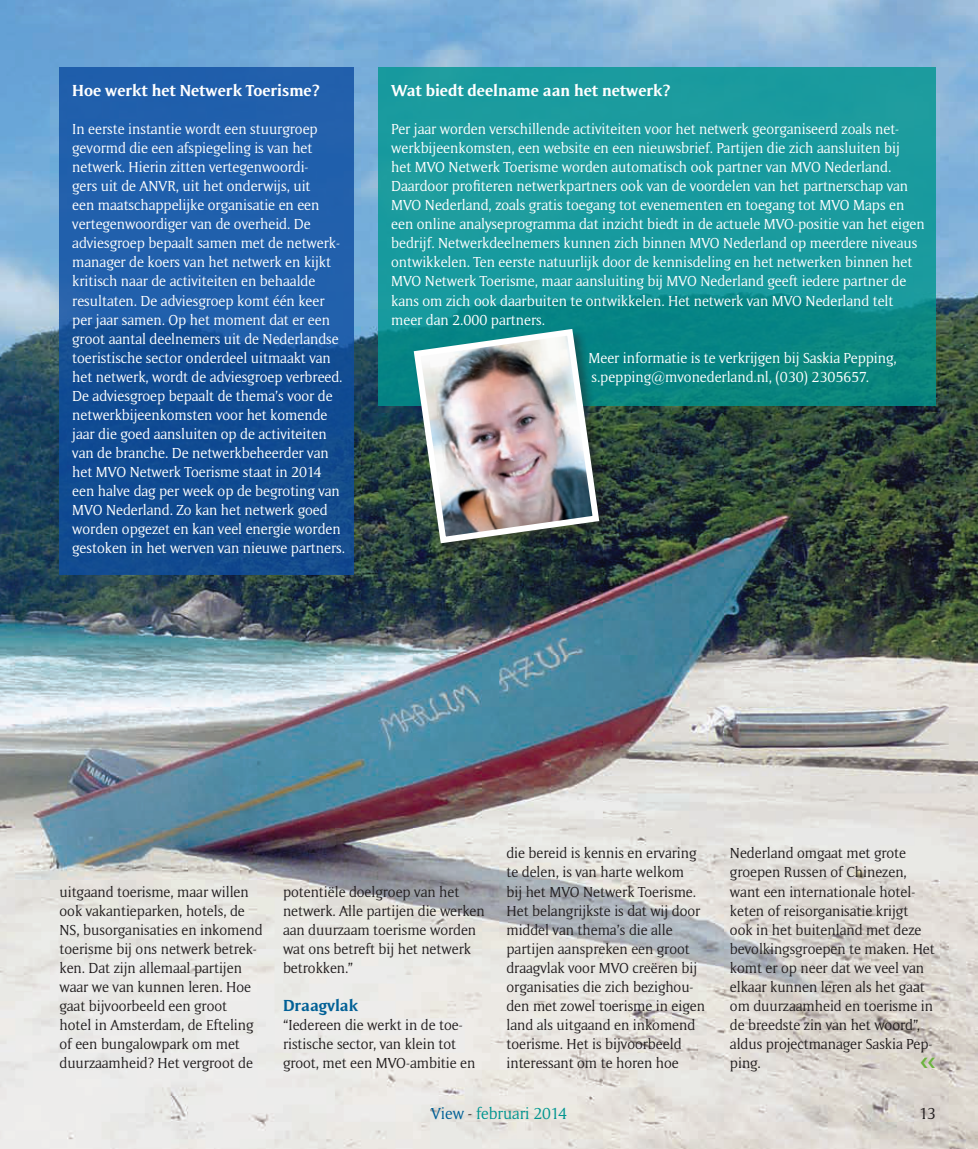
<style>
.page{position:relative;width:978px;height:1149px;background:#fff}
.page>*{position:absolute;margin:0;border:0;box-sizing:border-box;transform-origin:0 0}
.t1{font:700 16.5px "Memento";color:#fff}
.t2{font:16.5px "Memento";color:#009590}
.t3{font:700 16.5px "Memento";color:#016096}
.t4{font:16.5px "Memento";color:#231f20}
.t5{font:15px/19px "Memento";color:#fff}
.t6{font:15px/19px "Memento";color:#231f20}
.s1{color:#016096}
.s2{color:#231f20}
</style>
<div class="page">
<img style="left:0;top:0;width:978px;height:1148px">
<div style="left:60px;top:67px;width:294px;height:507px;background:linear-gradient(to bottom,#2565b4,#0e478a)"></div>
<svg style="left:378px;top:67px;width:557px;height:338px;fill:#199a9e"></svg>
<div style="left:412px;top:327px;width:201px;height:229px;background:#231f20;opacity:.45"></div>
<img style="left:410px;top:325px;width:193px;height:221px">
<svg style="left:921px;top:1057px;width:14px;height:10px"></svg>
<p class="t1" style="left:72px;top:80px;width:249px">Hoe werkt het Netwerk Toerisme?</p>
<p class="t5" style="left:72px;top:119px;width:274px">In eerste instantie wordt een stuurgroep gevormd die een afspiegeling is van het netwerk. Hierin zitten vertegenwoordi-<br>gers uit de ANVR, uit het onderwijs, uit<br>een maatschappelijke organisatie en een vertegenwoordiger van de overheid. De adviesgroep bepaalt samen met de netwerk&shy;manager de koers van het netwerk en kijkt kritisch naar de activiteiten en behaalde resultaten. De adviesgroep komt één keer per jaar samen. Op het moment dat er een groot aantal deelnemers uit de Nederlandse toeristische sector onderdeel uitmaakt van het netwerk, wordt de adviesgroep verbreed.<br>De adviesgroep bepaalt de thema’s voor de netwerkbijeenkomsten voor het komende jaar die goed aansluiten op de activiteiten van de branche. De netwerkbeheerder van het MVO Netwerk Toerisme staat in 2014 een halve dag per week op de begroting van MVO Nederland. Zo kan het netwerk goed worden opgezet en kan veel energie worden gestoken in het werven van nieuwe partners.</p>
<p class="t1" style="left:391px;top:80px;width:281px">Wat biedt deelname aan het netwerk?</p>
<p class="t5" style="left:391px;top:119px;width:535px">Per jaar worden verschillende activiteiten voor het netwerk georganiseerd zoals net&shy;werkbijeenkomsten, een website en een nieuwsbrief. Partijen die zich aansluiten bij<br>het MVO Netwerk Toerisme worden automatisch ook partner van MVO Nederland.<br>Daardoor profiteren netwerkpartners ook van de voordelen van het partnerschap van MVO Nederland, zoals gratis toegang tot evenementen en toegang tot MVO Maps en een online analyseprogramma dat inzicht biedt in de actuele MVO-positie van het eigen bedrijf. Netwerkdeelnemers kunnen zich binnen MVO Nederland op meerdere niveaus ontwikkelen. Ten eerste natuurlijk door de kennisdeling en het netwerken binnen het MVO Netwerk Toerisme, maar aansluiting bij MVO Nederland geeft iedere partner de kans om zich ook daarbuiten te ontwikkelen. Het netwerk van MVO Nederland telt meer dan 2.000 partners.</p>
<p class="t5" style="left:588px;top:348px;width:310px">Meer informatie is te verkrijgen bij Saskia Pepping, s.pepping@mvonederland.nl, (030) 2305657.</p>
<p class="t6" style="left:60px;top:881px;width:204px">uitgaand toerisme, maar willen ook vakantieparken, hotels, de<br>NS, busorganisaties en inkomend toerisme bij ons netwerk betrek&shy;ken. Dat zijn allemaal partijen waar we van kunnen leren. Hoe gaat bijvoorbeeld een groot hotel in Amsterdam, de Efteling of een bungalowpark om met duurzaamheid? Het vergroot de</p>
<p class="t6" style="left:283px;top:881px;width:203px">potentiële doelgroep van het netwerk. Alle partijen die werken aan duurzaam toerisme worden wat ons betreft bij het netwerk betrokken.”</p>
<p class="t3" style="left:283px;top:995px;width:76px">Draagvlak</p>
<p class="t6" style="left:283px;top:1014px;width:194px">“Iedereen die werkt in de toe&shy;ristische sector, van klein tot groot, met een MVO-ambitie en</p>
<p class="t6" style="left:506px;top:843px;width:200px">die bereid is kennis en ervaring te delen, is van harte welkom<br>bij het MVO Netwerk Toerisme.<br>Het belangrijkste is dat wij door middel van thema’s die alle partijen aanspreken een groot draagvlak voor MVO creëren bij organisaties die zich bezighou&shy;den met zowel toerisme in eigen land als uitgaand en inkomend toerisme. Het is bijvoorbeeld interessant om te horen hoe</p>
<p class="t6" style="left:730px;top:843px;width:206px">Nederland omgaat met grote groepen Russen of Chinezen, want een internationale hotel&shy;keten of reisorganisatie krijgt<br>ook in het buitenland met deze bevolkingsgroepen te maken. Het komt er op neer dat we veel van elkaar kunnen leren als het gaat om duurzaamheid en toerisme in de breedste zin van het woord”, aldus projectmanager Saskia Pep&shy;ping.</p>
<p class="t2" style="left:431px;top:1103px;width:137px"><span class="s1">View</span> <span class="s2">-</span> februari 2014</p>
<p class="t4" style="left:919px;top:1103px;width:18px">13</p>
</div>
